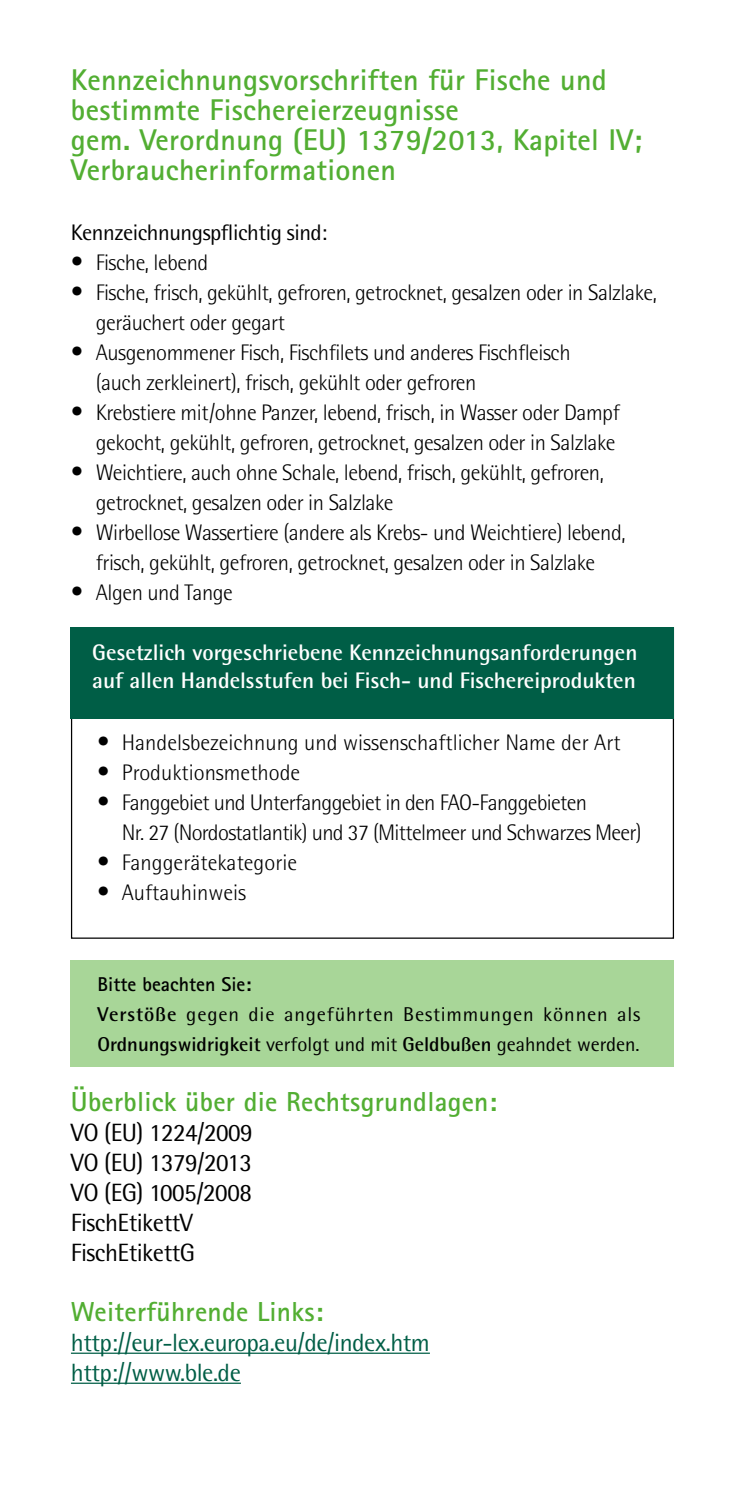
<style>
.page{position:relative;width:745px;height:1489px;background:#fff}
.page>*{position:absolute;margin:0;border:0;box-sizing:border-box;transform-origin:0 0}
.t1{font:700 30px/30px "Rotis Sans Serif";letter-spacing:.01em;color:#52ae32}
.t2{font:700 27.5px "Rotis Sans Serif";letter-spacing:.01em;color:#52ae32}
.t3{font:25px "Rotis Semi Sans";letter-spacing:-.02em;color:#000}
.t4{font:25px "Rotis Semi Sans";letter-spacing:-.02em;color:#005e46}
.t5{font:300 22.5px/30px "Rotis Semi Sans";letter-spacing:-.02em;color:#000}
.t6{font:300 22.5px "Rotis Semi Sans";color:#000}
.t7{font:700 22.5px/27.5px "Rotis Semi Sans";color:#fff}
.t8{font:22.5px "Rotis Semi Sans";letter-spacing:-.02em;color:#000}
.t9{font:20px/30px "Rotis Semi Sans";letter-spacing:.04em;color:#000}
.t10{font:700 20px "Rotis Sans Serif";color:#000}
.s1{font-weight:400;font-size:25px}
.s2{font-weight:700}
</style>
<div class="page">
<hr style="left:71px;top:1352px;width:358px;height:1px;background:#005e46">
<hr style="left:71px;top:1382px;width:170px;height:1px;background:#005e46">
<div style="left:71px;top:627px;width:602px;height:91px;background:#005e46"></div>
<div style="left:71px;top:960px;width:602px;height:107px;background:#a8d698"></div>
<h2 class="t1" style="left:71px;top:64px;width:572px">Kennzeichnungsvorschriften für Fische und bestimmte Fischereierzeugnisse<br>gem. Verordnung (EU) 1379/2013, Kapitel IV; Verbraucherinformationen</h2>
<p class="t8" style="left:71px;top:219px;width:258px">Kennzeichnungspflichtig sind:</p>
<p class="t5" style="left:71px;top:247px;width:139px"><span class="s1">•</span> Fische, lebend</p>
<p class="t5" style="left:96px;top:277px;width:562px;text-indent:-25px"><span class="s1">•</span> Fische, frisch, gekühlt, gefroren, getrocknet, gesalzen oder in Salzlake, geräuchert oder gegart</p>
<p class="t5" style="left:96px;top:337px;width:476px;text-indent:-25px"><span class="s1">•</span> Ausgenommener Fisch, Fischfilets und anderes Fischfleisch (auch zerkleinert), frisch, gekühlt oder gefroren</p>
<p class="t5" style="left:71px;top:397px;width:550px;text-align:right"><span class="s1">•</span> Krebstiere mit/ohne Panzer, lebend, frisch, in Wasser oder Dampf gekocht, gekühlt, gefroren, getrocknet, gesalzen oder in Salzlake</p>
<p class="t5" style="left:96px;top:457px;width:509px;text-indent:-25px"><span class="s1">•</span> Weichtiere, auch ohne Schale, lebend, frisch, gekühlt, gefroren, getrocknet, gesalzen oder in Salzlake</p>
<p class="t5" style="left:71px;top:517px;width:555px;text-align:center"><span class="s1">•</span> Wirbellose Wassertiere (andere als Krebs- und Weichtiere) lebend, frisch, gekühlt, gefroren, getrocknet, gesalzen oder in Salzlake</p>
<p class="t5" style="left:71px;top:577px;width:163px"><span class="s1">•</span> Algen und Tange</p>
<h3 class="t7" style="left:92px;top:638px;width:546px">Gesetzlich vorgeschriebene Kennzeichnungsanforderungen auf allen Handelsstufen bei Fisch- und Fischereiprodukten</h3>
<p class="t6" style="left:97px;top:730px;width:525px"><span class="s1">•</span> Handelsbezeichnung und wissenschaftlicher Name der Art</p>
<p class="t6" style="left:97px;top:760px;width:205px"><span class="s1">•</span> Produktionsmethode</p>
<p class="t5" style="left:122px;top:787px;width:521px;text-indent:-25px"><span class="s1">•</span> Fanggebiet und Unterfanggebiet in den FAO-Fanggebieten<br>Nr. 27 (Nordostatlantik) und 37 (Mittelmeer und Schwarzes Meer)</p>
<p class="t6" style="left:97px;top:850px;width:201px"><span class="s1">•</span> Fanggerätekategorie</p>
<p class="t6" style="left:97px;top:880px;width:150px"><span class="s1">•</span> Auftauhinweis</p>
<p class="t10" style="left:97px;top:971px;width:155px">Bitte beachten Sie:</p>
<p class="t9" style="left:97px;top:998px;width:544px"><span class="s2">Verstöße</span> gegen die angeführten Bestimmungen können als<br><span class="s2">Ordnungswidrigkeit</span> verfolgt und mit <span class="s2">Geldbußen</span> geahndet werden.</p>
<h2 class="t2" style="left:71px;top:1083px;width:427px">Überblick über die Rechtsgrundlagen:</h2>
<p class="t3" style="left:71px;top:1117px;width:183px">VO (EU) 1224/2009</p>
<p class="t3" style="left:71px;top:1147px;width:182px">VO (EU) 1379/2013</p>
<p class="t3" style="left:71px;top:1177px;width:182px">VO (EG) 1005/2008</p>
<p class="t3" style="left:71px;top:1207px;width:123px">FischEtikettV</p>
<p class="t3" style="left:71px;top:1237px;width:126px">FischEtikettG</p>
<h2 class="t2" style="left:71px;top:1293px;width:253px">Weiterführende Links:</h2>
<p class="t4" style="left:71px;top:1327px;width:360px">http://eur-lex.europa.eu/de/index.htm</p>
<p class="t4" style="left:71px;top:1357px;width:171px">http://www.ble.de</p>
</div>
